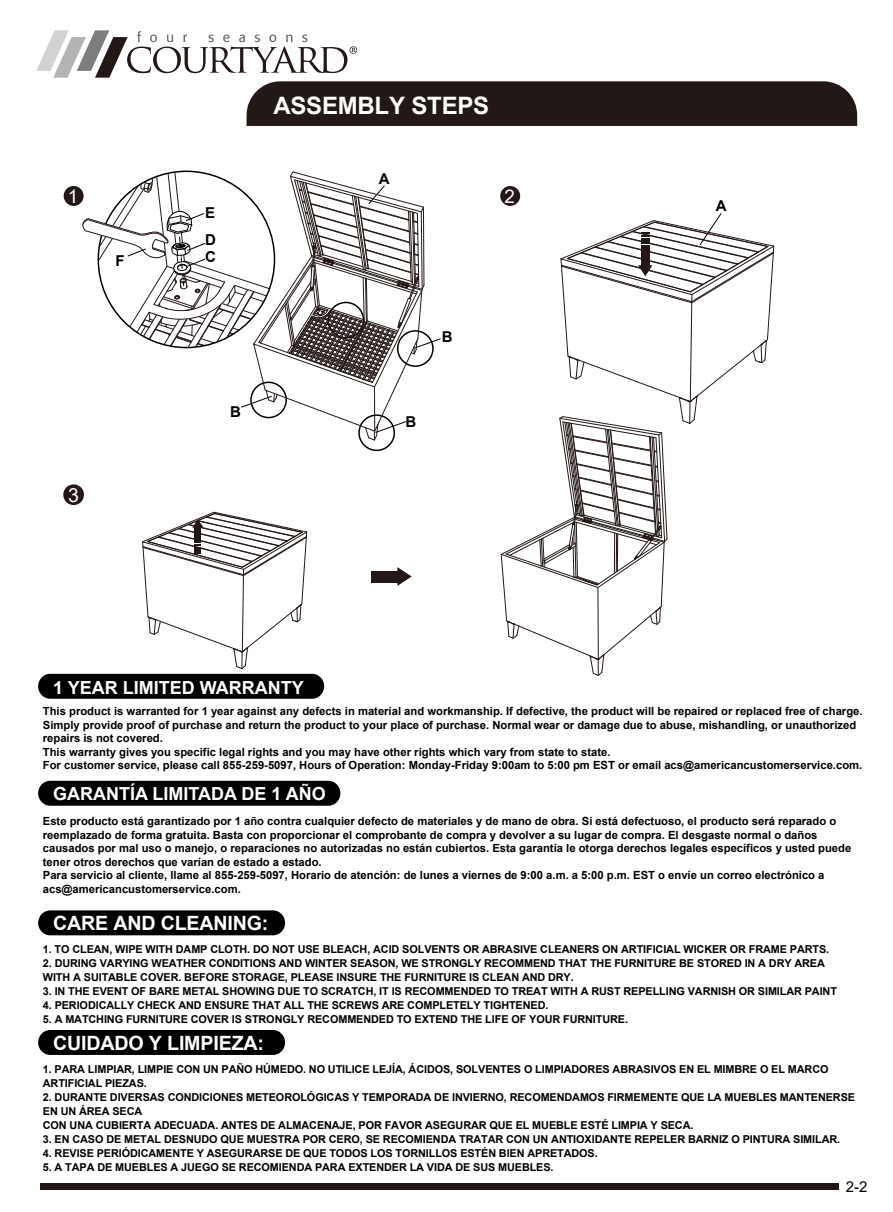
<style>
.page{position:relative;width:893px;height:1212px;background:#fff}
.page>*{position:absolute;margin:0;border:0;box-sizing:border-box;transform-origin:0 0}
.t1{font:700 24px "Arial";letter-spacing:-.01em;color:#fff}
.t2{font:700 19.65px "Arial";letter-spacing:-.01em;color:#fff}
.t3{font:19.5px "Arial";color:#fff}
.t4{font:18.75px "Arial";color:#fff}
.t5{font:700 18px "Arial";color:#fff}
.t6{font:700 15px/17.1px "Arial";color:#000}
.t7{font:15px "Arial";color:#000}
.t8{font:700 11.25px/13.5px "Arial";color:#000}
.t9{font:700 10.8px/14.1px "Arial";letter-spacing:-.01em;color:#000}
</style>
<div class="page">
<div style="left:40px;top:1184px;width:798px;height:6px;background:#221815"></div>
<div style="left:38px;top:910px;width:247px;height:25px;background:#000;border-radius:12px"></div>
<div style="left:38px;top:1030px;width:247px;height:25px;background:#000;border-radius:12px"></div>
<div style="left:64px;top:186px;width:20px;height:20px;background:#231815;border-radius:50%"></div>
<div style="left:500px;top:186px;width:20px;height:20px;background:#231815;border-radius:50%"></div>
<div style="left:63px;top:484px;width:21px;height:21px;background:#231815;border-radius:50%"></div>
<div style="left:358px;top:414px;width:37px;height:37px;border:2px solid #000;border-radius:50%"></div>
<svg style="left:501px;top:213px;width:273px;height:463px"></svg>
<svg style="left:397px;top:567px;width:15px;height:19px"></svg>
<div style="left:372px;top:571px;width:27px;height:11px;background:#231815"></div>
<svg style="left:142px;top:512px;width:165px;height:157px"></svg>
<svg style="left:78px;top:171px;width:363px;height:269px"></svg>
<svg style="left:36px;top:30px;width:821px;height:96px"></svg>
<div style="left:38px;top:674px;width:286px;height:25px;background:#000;border-radius:12px"></div>
<div style="left:38px;top:781px;width:302px;height:25px;background:#000;border-radius:12px"></div>
<h1 class="t1" style="left:273px;top:88px;width:217px">ASSEMBLY STEPS</h1>
<h3 class="t6" style="left:379px;top:170px;width:12px">A</h3>
<h3 class="t4" style="left:68px;top:184px;width:12px">1</h3>
<h3 class="t4" style="left:504px;top:184px;width:12px">2</h3>
<h3 class="t6" style="left:115px;top:252px;width:11px">F</h3>
<h3 class="t3" style="left:68px;top:482px;width:12px">3</h3>
<h3 class="t6" style="left:205px;top:204px;width:12px">E</h3>
<h3 class="t6" style="left:205px;top:231px;width:12px">D<br>C</h3>
<h3 class="t6" style="left:230px;top:403px;width:12px">B</h3>
<h3 class="t5" style="left:53px;top:674px;width:252px">1 YEAR LIMITED WARRANTY</h3>
<h3 class="t6" style="left:442px;top:328px;width:12px">B</h3>
<h3 class="t6" style="left:405px;top:413px;width:12px">B</h3>
<h3 class="t6" style="left:716px;top:197px;width:12px">A</h3>
<p class="t8" style="left:43px;top:705px;width:821px">This product is warranted for 1 year against any defects in material and workmanship. If defective, the product will be repaired or replaced free of charge.<br>Simply provide proof of purchase and return the product to your place of purchase. Normal wear or damage due to abuse, mishandling, or unauthorized repairs is not covered.<br>This warranty gives you specific legal rights and you may have other rights which vary from state to state.<br>For customer service, please call 855-259-5097, Hours of Operation: Monday-Friday 9:00am to 5:00 pm EST or email acs@americancustomerservice.com.</p>
<h3 class="t5" style="left:53px;top:781px;width:274px">GARANTÍA LIMITADA DE 1 AÑO</h3>
<p class="t8" style="left:43px;top:814px;width:810px">Este producto está garantizado por 1 año contra cualquier defecto de materiales y de mano de obra. Si está defectuoso, el producto será reparado o reemplazado de forma gratuita. Basta con proporcionar el comprobante de compra y devolver a su lugar de compra. El desgaste normal o daños causados por mal uso o manejo, o reparaciones no autorizadas no están cubiertos. Esta garantía le otorga derechos legales específicos y usted puede tener otros derechos que varían de estado a estado.<br>Para servicio al cliente, llame al 855-259-5097, Horario de atención: de lunes a viernes de 9:00 a.m. a 5:00 p.m. EST o envíe un correo electrónico a acs@americancustomerservice.com.</p>
<h2 class="t2" style="left:53px;top:909px;width:217px">CARE AND CLEANING:</h2>
<p class="t9" style="left:43px;top:942px;width:788px">1. TO CLEAN, WIPE WITH DAMP CLOTH. DO NOT USE BLEACH, ACID SOLVENTS OR ABRASIVE CLEANERS ON ARTIFICIAL WICKER OR FRAME PARTS.</p>
<p class="t9" style="left:43px;top:956px;width:784px">2. DURING VARYING WEATHER CONDITIONS AND WINTER SEASON, WE STRONGLY RECOMMEND THAT THE FURNITURE BE STORED IN A DRY AREA<br>WITH A SUITABLE COVER. BEFORE STORAGE, PLEASE INSURE THE FURNITURE IS CLEAN AND DRY.</p>
<p class="t9" style="left:43px;top:984px;width:796px">3. IN THE EVENT OF BARE METAL SHOWING DUE TO SCRATCH, IT IS RECOMMENDED TO TREAT WITH A RUST REPELLING VARNISH OR SIMILAR PAINT</p>
<p class="t9" style="left:43px;top:998px;width:507px">4. PERIODICALLY CHECK AND ENSURE THAT ALL THE SCREWS ARE COMPLETELY TIGHTENED.</p>
<p class="t9" style="left:43px;top:1012px;width:587px">5. A MATCHING FURNITURE COVER IS STRONGLY RECOMMENDED TO EXTEND THE LIFE OF YOUR FURNITURE.</p>
<p class="t9" style="left:43px;top:1062px;width:787px">1. PARA LIMPIAR, LIMPIE CON UN PAÑO HÚMEDO. NO UTILICE LEJÍA, ÁCIDOS, SOLVENTES O LIMPIADORES ABRASIVOS EN EL MIMBRE O EL MARCO<br>ARTIFICIAL PIEZAS.</p>
<p class="t9" style="left:43px;top:1090px;width:814px">2. DURANTE DIVERSAS CONDICIONES METEOROLÓGICAS Y TEMPORADA DE INVIERNO, RECOMENDAMOS FIRMEMENTE QUE LA MUEBLES MANTENERSE<br>EN UN ÁREA SECA<br>CON UNA CUBIERTA ADECUADA. ANTES DE ALMACENAJE, POR FAVOR ASEGURAR QUE EL MUEBLE ESTÉ LIMPIA Y SECA.</p>
<p class="t9" style="left:43px;top:1132px;width:799px">3. EN CASO DE METAL DESNUDO QUE MUESTRA POR CERO, SE RECOMIENDA TRATAR CON UN ANTIOXIDANTE REPELER BARNIZ O PINTURA SIMILAR.</p>
<p class="t9" style="left:43px;top:1146px;width:556px">4. REVISE PERIÓDICAMENTE Y ASEGURARSE DE QUE TODOS LOS TORNILLOS ESTÉN BIEN APRETADOS.</p>
<p class="t9" style="left:43px;top:1160px;width:512px">5. A TAPA DE MUEBLES A JUEGO SE RECOMIENDA PARA EXTENDER LA VIDA DE SUS MUEBLES.</p>
<h2 class="t2" style="left:53px;top:1029px;width:213px">CUIDADO Y LIMPIEZA:</h2>
<h3 class="t7" style="left:846px;top:1176px;width:23px">2-2</h3>
</div>
